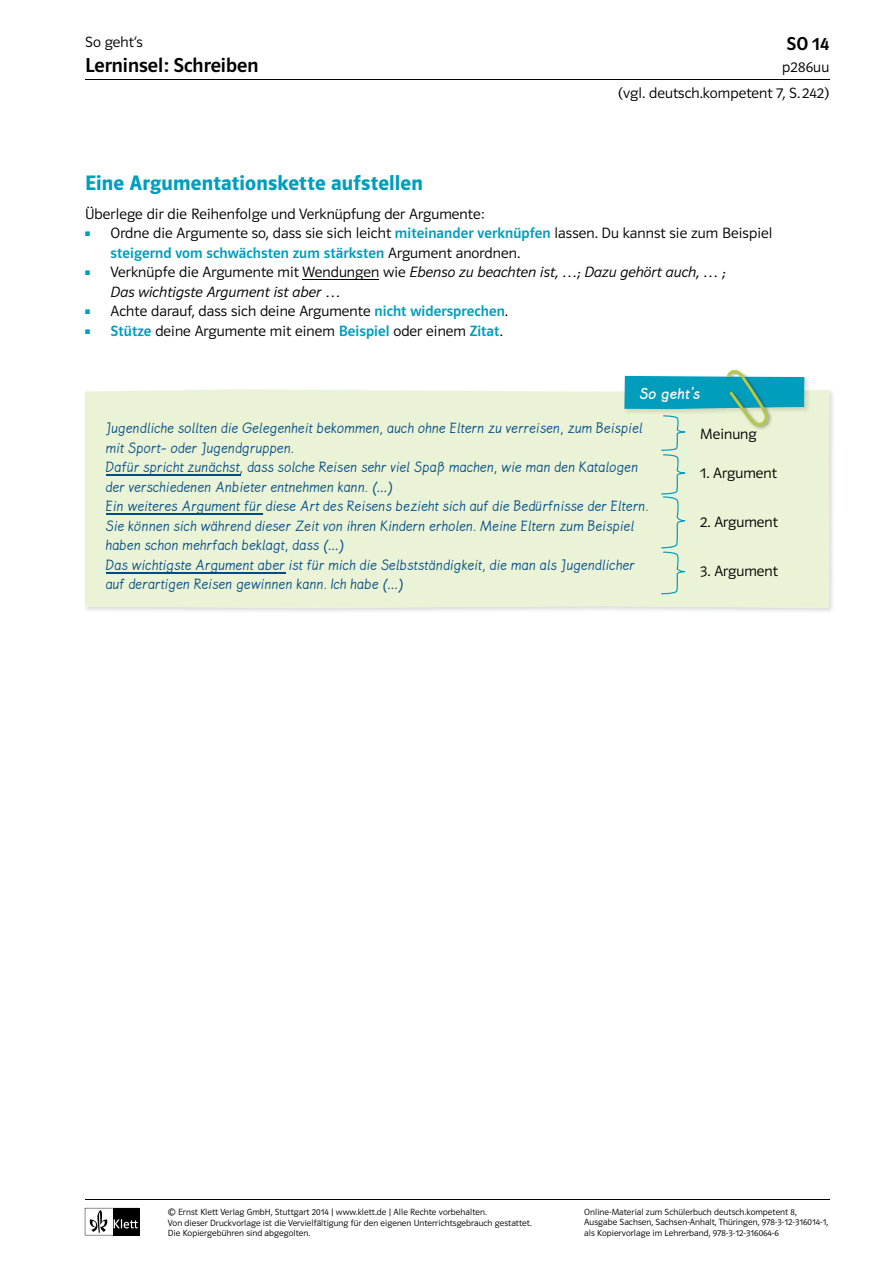
<style>
.page{position:relative;width:893px;height:1263px;background:#fff}
.page>*{position:absolute;margin:0;border:0;box-sizing:border-box;transform-origin:0 0}
.t1{font:21px "Polo ST11 K Hfett";letter-spacing:.005em;color:#009dbc}
.t2{font:20.25px "Polo ST11 K Krftg";color:#000}
.t3{font:18.75px "Polo ST11 K Krftg";color:#000}
.t4{font:700 16.5px "Lemme Script";letter-spacing:.04em;color:#fff}
.t5{font:15.75px/19.5px "Lemme Script";letter-spacing:.02em;color:#004b88}
.t6{font:15px "Polo ST11 K Leicht";letter-spacing:.005em;color:#000}
.t7{font:15px/19.5px "Polo ST11 K Leicht Kursiv";letter-spacing:.005em;color:#000}
.t8{font:15px "Polo ST11 K Krftg";letter-spacing:.005em;color:#009dbc}
.t9{font:9px/10.5px "Polo ST11 K Leicht";letter-spacing:.005em;color:#000}
.s1{color:#009dbc}
.s2{font-family:"Polo ST11 K Krftg";color:#009dbc}
.s3{font-family:"Polo ST11 K Leicht";color:#000}
.s4{font-family:"Polo ST11 K Leicht"}
</style>
<div class="page">
<svg style="left:85px;top:1208px;width:54px;height:27px"></svg>
<hr style="left:85px;top:79px;width:744px;height:1px;background:#000">
<hr style="left:85px;top:1199px;width:744px;height:1px;background:#000">
<hr style="left:303px;top:280px;width:76px;height:1px;background:#000">
<div style="left:85px;top:390px;width:744px;height:218px;background:#eaf3d5"></div>
<hr style="left:106px;top:475px;width:134px;height:1px;background:#004b88">
<hr style="left:106px;top:514px;width:156px;height:1px;background:#004b88">
<hr style="left:106px;top:572px;width:179px;height:1px;background:#004b88">
<svg style="left:623px;top:370px;width:187px;height:224px;background:#c8e6d0"></svg>
<p class="t6" style="left:85px;top:34px;width:59px">So geht‘s</p>
<p class="t3" style="left:786px;top:33px;width:44px">SO 14</p>
<p class="t2" style="left:85px;top:54px;width:175px">Lerninsel: Schreiben</p>
<p class="t6" style="left:782px;top:59px;width:49px">p286uu</p>
<p class="t6" style="left:618px;top:85px;width:212px">(vgl. deutsch.kompetent 7, S. 242)</p>
<h1 class="t1" style="left:85px;top:171px;width:339px">Eine Argumentationskette aufstellen</h1>
<p class="t6" style="left:85px;top:206px;width:401px">Überlege dir die Reihenfolge und Verknüpfung der Argumente:</p>
<p class="t6" style="left:85px;top:225px;width:689px"><span class="s1">■</span> Ordne die Argumente so, dass sie sich leicht <span class="s2">miteinander verknüpfen</span> lassen. Du kannst sie zum Beispiel</p>
<p class="t8" style="left:111px;top:245px;width:411px">steigernd vom schwächsten zum stärksten <span class="s3">Argument anordnen.</span></p>
<p class="t7" style="left:111px;top:263px;width:616px;text-indent:-26px"><span class="s1">■</span> <span class="s4">Verknüpfe die Argumente mit Wendungen wie</span> Ebenso zu beachten ist, …; Dazu gehört auch, … ;<br>Das wichtigste Argument ist aber …</p>
<p class="t6" style="left:85px;top:303px;width:424px"><span class="s1">■</span> Achte darauf, dass sich deine Argumente <span class="s2">nicht widersprechen</span>.</p>
<p class="t6" style="left:85px;top:323px;width:419px"><span class="s1">■</span> <span class="s2">Stütze</span> deine Argumente mit einem <span class="s2">Beispiel</span> oder einem <span class="s2">Zitat</span>.</p>
<p class="t4" style="left:640px;top:386px;width:62px">So geht‘s</p>
<p class="t5" style="left:106px;top:419px;width:544px">Jugendliche sollten die Gelegenheit bekommen, auch ohne Eltern zu verreisen, zum Beispiel mit Sport- oder Jugendgruppen.<br>Dafür spricht zunächst, dass solche Reisen sehr viel Spaß machen, wie man den Katalogen der verschiedenen Anbieter entnehmen kann. (…)<br>Ein weiteres Argument für diese Art des Reisens bezieht sich auf die Bedürfnisse der Eltern.<br>Sie können sich während dieser Zeit von ihren Kindern erholen. Meine Eltern zum Beispiel haben schon mehrfach beklagt, dass (…)<br>Das wichtigste Argument aber ist für mich die Selbstständigkeit, die man als Jugendlicher auf derartigen Reisen gewinnen kann. Ich habe (…)</p>
<p class="t6" style="left:700px;top:426px;width:58px">Meinung</p>
<p class="t6" style="left:700px;top:465px;width:78px">1. Argument</p>
<p class="t6" style="left:700px;top:514px;width:79px">2. Argument</p>
<p class="t6" style="left:700px;top:563px;width:79px">3. Argument</p>
<p class="t9" style="left:168px;top:1207px;width:365px">© Ernst Klett Verlag GmbH, Stuttgart 2014 | www.klett.de | Alle Rechte vorbehalten.<br>Von dieser Druckvorlage ist die Vervielfältigung für den eigenen Unterrichtsgebrauch gestattet.<br>Die Kopiergebühren sind abgegolten.</p>
<p class="t9" style="left:584px;top:1206px;width:246px">Online-Material zum Schülerbuch deutsch.kompetent 8,<br>Ausgabe Sachsen, Sachsen-Anhalt, Thüringen, 978-3-12-316014-1, als Kopiervorlage im Lehrerband, 978-3-12-316064-6</p>
</div>
